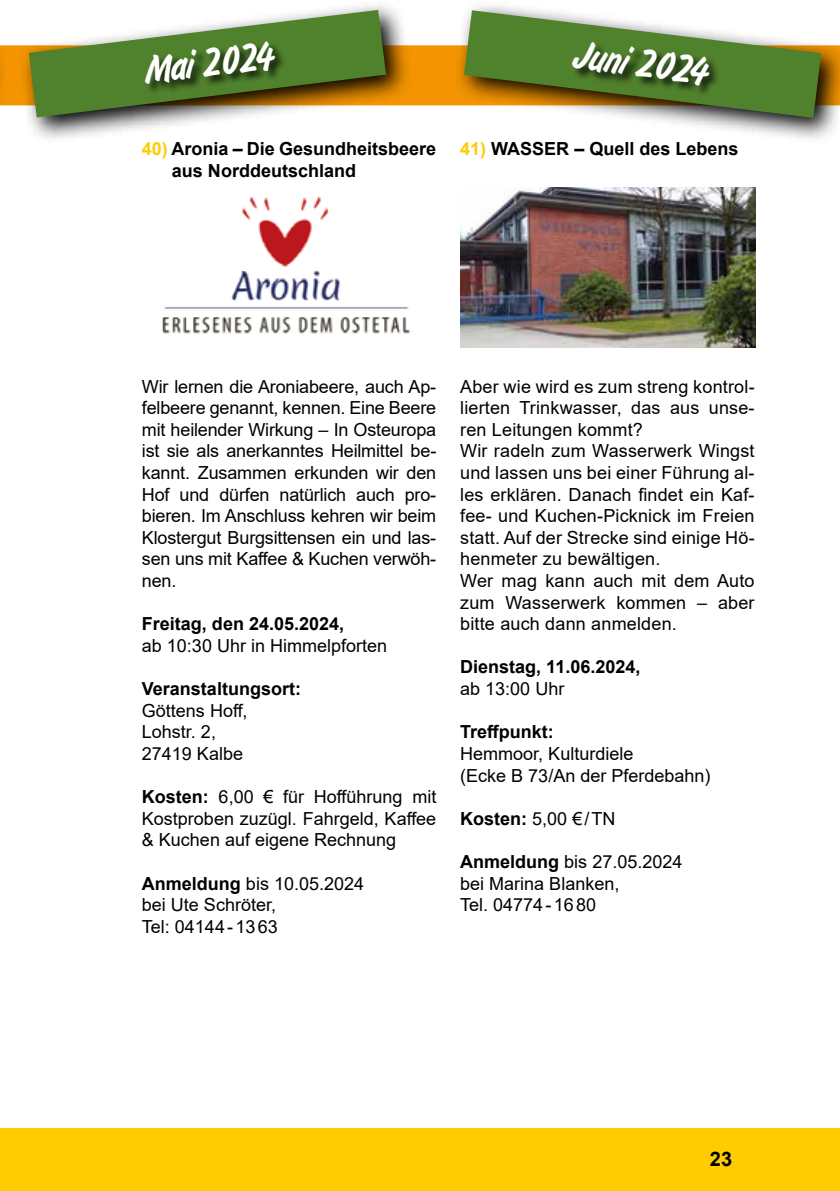
<style>
.page{position:relative;width:840px;height:1191px;background:#fff}
.page>*{position:absolute;margin:0;border:0;box-sizing:border-box;transform-origin:0 0}
.t1{font:42px "Flash D Ligh";color:#fff}
.t2{font:700 20px "Arial";color:#000}
.t3{font:18px/21.6px "Arial";letter-spacing:.01em;color:#000}
.t4{font:700 18px/21.6px "Arial";color:#000}
.s1{color:#fecc00}
.s2{font-weight:700}
</style>
<div class="page">
<div style="left:0;top:45px;width:839px;height:60px;background:#f39400"></div>
<div style="left:0;top:1128px;width:839px;height:63px;background:#fecc00"></div>
<img style="left:162px;top:197px;width:249px;height:137px">
<img style="left:460px;top:188px;width:294px;height:160px">
<svg style="left:0;top:45px;width:7px;height:61px"></svg>
<svg style="left:19px;top:5px;width:393px;height:134px"></svg>
<svg style="left:29px;top:10px;width:357px;height:107px"></svg>
<div style="left:145px;top:42px;width:142px;height:54px;background:#000;opacity:.75"></div>
<svg style="left:454px;top:5px;width:385px;height:134px"></svg>
<svg style="left:463px;top:10px;width:357px;height:108px"></svg>
<div style="left:572px;top:43px;width:148px;height:54px;background:#000;opacity:.75"></div>
<h1 class="t1" style="left:142px;top:48px;width:130px;rotate:-7deg">Mai 2024</h1>
<h1 class="t1" style="left:576px;top:32px;width:136px;rotate:7deg">Juni 2024</h1>
<p class="t4" style="left:172px;top:138px;width:266px;text-indent:-30px"><span class="s1">40)</span> Aronia – Die Gesundheitsbeere aus Norddeutschland</p>
<p class="t4" style="left:460px;top:138px;width:280px"><span class="s1">41)</span> WASSER – Quell des Lebens</p>
<p class="t3" style="left:142px;top:375px;width:296px;text-align:justify">Wir lernen die Aroniabeere, auch Ap&shy;felbeere genannt, kennen. Eine Beere mit heilender Wirkung – In Osteuropa ist sie als anerkanntes Heilmittel be&shy;kannt. Zusammen erkunden wir den Hof und dürfen natürlich auch pro&shy;bieren. Im Anschluss kehren wir beim Klostergut Burgsittensen ein und las&shy;sen uns mit Kaffee &amp; Kuchen verwöh&shy;nen.</p>
<p class="t4" style="left:142px;top:613px;width:204px">Freitag, den 24.05.2024,</p>
<p class="t3" style="left:142px;top:634px;width:247px">ab 10:30 Uhr in Himmelpforten</p>
<p class="t4" style="left:142px;top:678px;width:161px">Veranstaltungsort:</p>
<p class="t3" style="left:142px;top:699px;width:107px">Göttens Hoff,<br>Lohstr. 2,<br>27419 Kalbe</p>
<p class="t3" style="left:142px;top:786px;width:296px;text-align:justify"><span class="s2">Kosten:</span> 6,00 € für Hofführung mit Kostproben zuzügl. Fahrgeld, Kaffee &amp; Kuchen auf eigene Rechnung</p>
<p class="t3" style="left:142px;top:872px;width:224px"><span class="s2">Anmeldung</span> bis 10.05.2024 bei Ute Schröter,<br>Tel: 04144-1363</p>
<p class="t3" style="left:460px;top:375px;width:296px">Aber wie wird es zum streng kontrol&shy;lierten Trinkwasser, das aus unse&shy;ren Leitungen kommt?<br>Wir radeln zum Wasserwerk Wingst und lassen uns bei einer Führung al&shy;les erklären. Danach findet ein Kaf&shy;fee- und Kuchen-Picknick im Freien statt. Auf der Strecke sind einige Hö&shy;henmeter zu bewältigen.<br>Wer mag kann auch mit dem Auto zum Wasserwerk kommen – aber bitte auch dann anmelden.</p>
<p class="t4" style="left:460px;top:656px;width:182px">Dienstag, 11.06.2024,</p>
<p class="t3" style="left:460px;top:678px;width:106px">ab 13:00 Uhr</p>
<p class="t4" style="left:460px;top:721px;width:95px">Treffpunkt:</p>
<p class="t3" style="left:460px;top:742px;width:252px">Hemmoor, Kulturdiele<br>(Ecke B 73/An der Pferdebahn)</p>
<p class="t3" style="left:460px;top:807px;width:157px"><span class="s2">Kosten:</span> 5,00 €/TN</p>
<p class="t3" style="left:460px;top:850px;width:224px"><span class="s2">Anmeldung</span> bis 27.05.2024 bei Marina Blanken,<br>Tel. 04774-1680</p>
<p class="t2" style="left:709px;top:1145px;width:24px">23</p>
</div>
